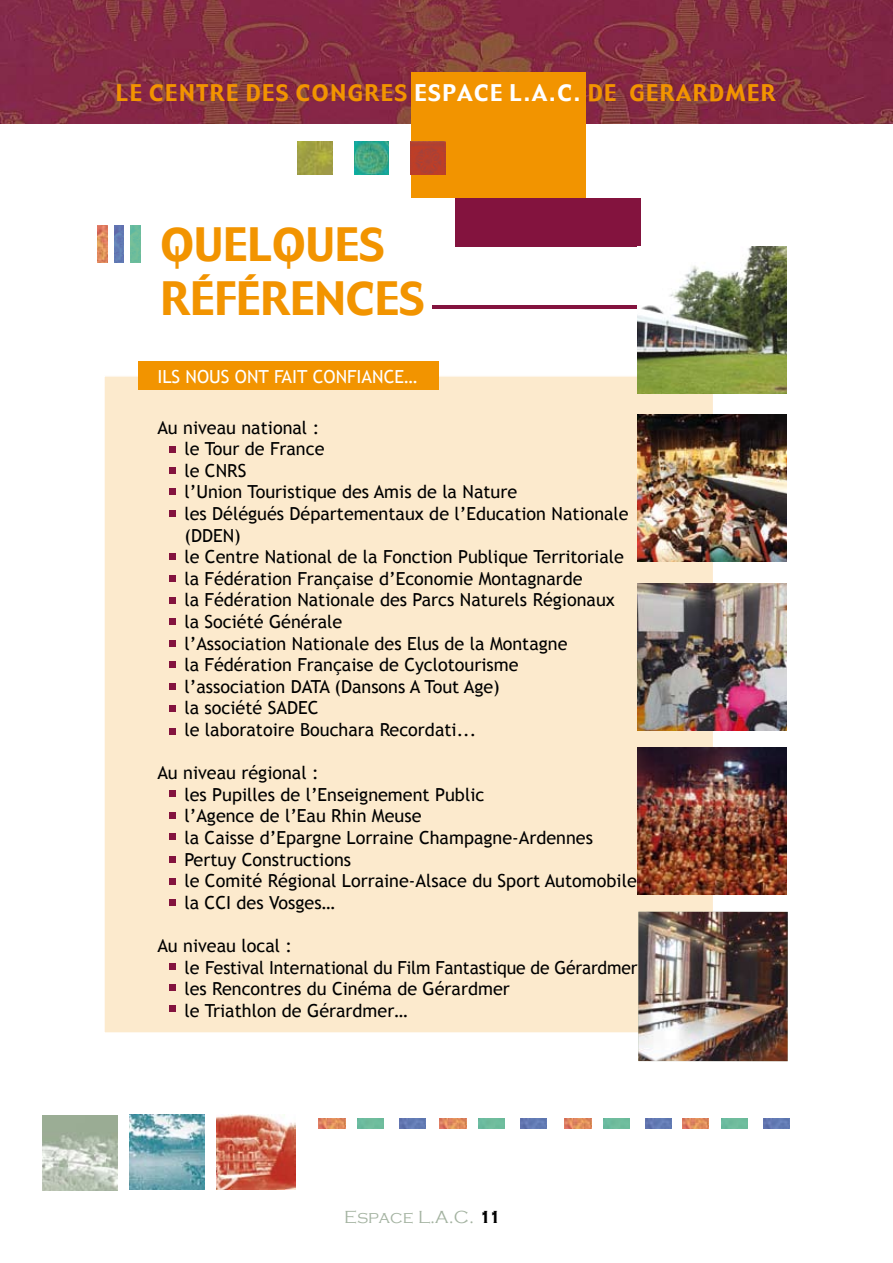
<style>
.page{position:relative;width:893px;height:1263px;background:#fff}
.page>*{position:absolute;margin:0;border:0;box-sizing:border-box;transform-origin:0 0}
.t1{font:45px/54px "Gadget";color:#f29400}
.t2{font:22.5px "Gadget";letter-spacing:.07em;color:#f29400}
.t3{font:18px/21.6px "Trebuchet MS";color:#000}
.t4{font:18px "Trebuchet MS";color:#fff}
.t5{font:300 18px "Copperplate Gothic";color:#a3b2a0}
.s1{color:#fff}
.s2{font-weight:700;color:#000}
</style>
<div class="page">
<img style="left:0;top:0;width:893px;height:123px">
<div style="left:104px;top:376px;width:610px;height:657px;background:#fceacd"></div>
<div style="left:411px;top:72px;width:174px;height:126px;background:#f29400"></div>
<div style="left:138px;top:361px;width:301px;height:29px;background:#f29400"></div>
<img style="left:638px;top:912px;width:150px;height:149px">
<img style="left:638px;top:748px;width:149px;height:146px">
<img style="left:638px;top:583px;width:149px;height:147px">
<hr style="left:432px;top:305px;width:240px;height:4px;background:#83133e">
<div style="left:456px;top:198px;width:185px;height:49px;background:#83133e"></div>
<svg style="left:169px;top:878px;width:6px;height:6px"></svg>
<svg style="left:169px;top:900px;width:6px;height:6px"></svg>
<div style="left:169px;top:790px;width:7px;height:7px;background:#83133e"></div>
<div style="left:169px;top:812px;width:7px;height:7px;background:#83133e"></div>
<div style="left:169px;top:833px;width:7px;height:7px;background:#83133e"></div>
<div style="left:169px;top:856px;width:7px;height:6px;background:#83133e"></div>
<div style="left:169px;top:963px;width:7px;height:7px;background:#83133e"></div>
<div style="left:169px;top:985px;width:7px;height:6px;background:#83133e"></div>
<div style="left:169px;top:1006px;width:7px;height:6px;background:#83133e"></div>
<div style="left:169px;top:446px;width:7px;height:6px;background:#83133e"></div>
<div style="left:169px;top:467px;width:7px;height:7px;background:#83133e"></div>
<div style="left:169px;top:488px;width:7px;height:7px;background:#83133e"></div>
<div style="left:169px;top:510px;width:7px;height:6px;background:#83133e"></div>
<div style="left:169px;top:553px;width:7px;height:7px;background:#83133e"></div>
<div style="left:169px;top:575px;width:7px;height:6px;background:#83133e"></div>
<div style="left:169px;top:597px;width:7px;height:6px;background:#83133e"></div>
<div style="left:169px;top:618px;width:7px;height:7px;background:#83133e"></div>
<div style="left:169px;top:640px;width:7px;height:6px;background:#83133e"></div>
<div style="left:169px;top:662px;width:7px;height:6px;background:#83133e"></div>
<div style="left:169px;top:683px;width:7px;height:6px;background:#83133e"></div>
<div style="left:169px;top:705px;width:6px;height:7px;background:#83133e"></div>
<div style="left:169px;top:728px;width:7px;height:7px;background:#83133e"></div>
<img style="left:638px;top:415px;width:149px;height:146px">
<img style="left:638px;top:247px;width:149px;height:146px">
<img style="left:216px;top:1114px;width:80px;height:75px">
<img style="left:43px;top:1115px;width:75px;height:76px">
<img style="left:129px;top:1114px;width:75px;height:75px">
<img style="left:114px;top:226px;width:10px;height:36px">
<img style="left:98px;top:225px;width:9px;height:37px">
<img style="left:131px;top:225px;width:10px;height:38px">
<img style="left:411px;top:141px;width:34px;height:33px">
<img style="left:354px;top:141px;width:35px;height:33px">
<img style="left:298px;top:141px;width:34px;height:33px">
<img style="left:400px;top:1118px;width:26px;height:10px">
<img style="left:358px;top:1118px;width:26px;height:10px">
<img style="left:319px;top:1118px;width:26px;height:10px">
<img style="left:520px;top:1118px;width:27px;height:10px">
<img style="left:478px;top:1118px;width:27px;height:10px">
<img style="left:440px;top:1118px;width:26px;height:10px">
<img style="left:645px;top:1118px;width:27px;height:10px">
<img style="left:603px;top:1118px;width:27px;height:10px">
<img style="left:565px;top:1118px;width:26px;height:10px">
<img style="left:763px;top:1118px;width:26px;height:10px">
<img style="left:721px;top:1118px;width:26px;height:10px">
<img style="left:682px;top:1118px;width:27px;height:10px">
<p class="t2" style="left:116px;top:78px;width:661px">LE CENTRE DES CONGRES <span class="s1">ESPACE L.A.C.</span> DE GERARDMER</p>
<h1 class="t1" style="left:161px;top:219px;width:128px">QUELQUES<br>RÉFÉRENCES</h1>
<p class="t4" style="left:157px;top:366px;width:262px">ILS NOUS ONT FAIT CONFIANCE…</p>
<p class="t3" style="left:184px;top:417px;width:446px;text-indent:-27px">Au niveau national :<br>le Tour de France<br>le CNRS<br>l’Union Touristique des Amis de la Nature<br>les Délégués Départementaux de l’Education Nationale (DDEN)<br>le Centre National de la Fonction Publique Territoriale la Fédération Française d’Economie Montagnarde<br>la Fédération Nationale des Parcs Naturels Régionaux la Société Générale<br>l’Association Nationale des Elus de la Montagne<br>la Fédération Française de Cyclotourisme<br>l’association DATA (Dansons A Tout Age)<br>la société SADEC<br>le laboratoire Bouchara Recordati...</p>
<p class="t3" style="left:184px;top:762px;width:454px;text-indent:-27px">Au niveau régional :<br>les Pupilles de l’Enseignement Public<br>l’Agence de l’Eau Rhin Meuse<br>la Caisse d’Epargne Lorraine Champagne-Ardennes Pertuy Constructions<br>le Comité Régional Lorraine-Alsace du Sport Automobile la CCI des Vosges…</p>
<p class="t3" style="left:184px;top:935px;width:455px;text-indent:-27px">Au niveau local :<br>le Festival International du Film Fantastique de Gérardmer les Rencontres du Cinéma de Gérardmer<br>le Triathlon de Gérardmer…</p>
<p class="t5" style="left:344px;top:1207px;width:159px">Espace L.A.C. <span class="s2">11</span></p>
</div>
